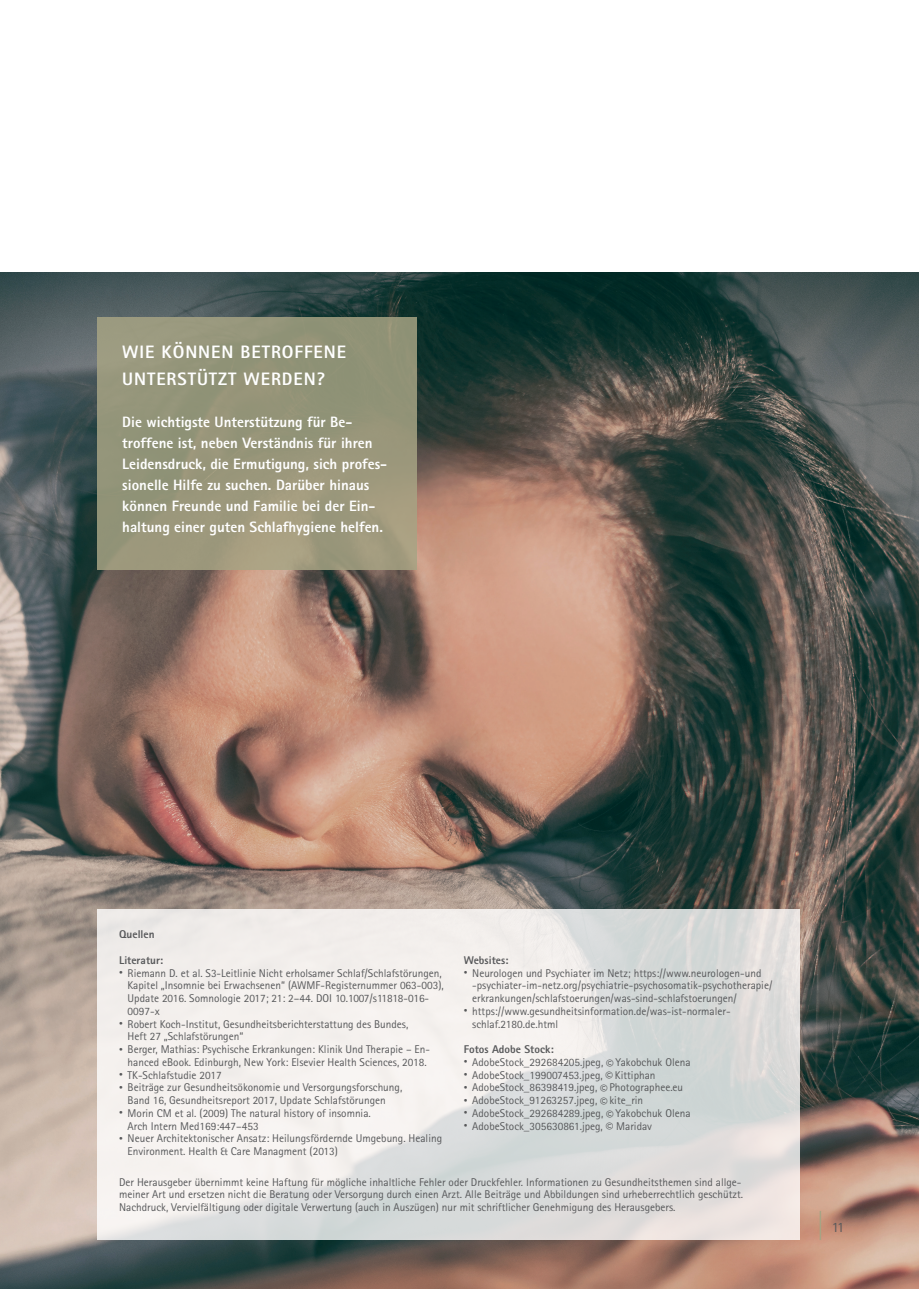
<style>
.page{position:relative;width:919px;height:1289px;background:#fff}
.page>*{position:absolute;margin:0;border:0;box-sizing:border-box;transform-origin:0 0}
.t1{font:800 18px/27px "Rotis Sans Serif";letter-spacing:.05em;color:#fff}
.t2{font:800 15px/21px "Rotis Sans Serif";color:#fff}
.t3{font:14.25px "Rotis Sans Serif";color:#57585a}
.t4{font:11.25px/12.8px "Rotis Sans Serif";color:#57585a}
.t5{font:800 11.25px "Rotis Sans Serif";color:#57585a}
.s1{font-size:7.5px}
.s2{font-size:15px}
</style>
<div class="page">
<img style="left:0;top:272px;width:918px;height:1016px">
<div style="left:98px;top:317px;width:319px;height:252px;background:linear-gradient(to bottom,#909378,#9f9a7d)"></div>
<hr style="left:819px;top:1210px;width:2px;height:29px;background:#a7a484">
<svg style="left:98px;top:908px;width:701px;height:331px;fill:#efebe9"></svg>
<h1 class="t1" style="left:122px;top:338px;width:225px">Wie können Betroffene unterstützt werden?</h1>
<p class="t2" style="left:122px;top:411px;width:266px">Die wichtigste Unterstützung für Be&shy;troffene ist, neben Verständnis für ihren Leidensdruck, die Ermutigung, sich profes&shy;sionelle Hilfe zu suchen. Darüber hinaus können Freunde und Familie bei der Ein&shy;haltung einer guten Schlafhygiene helfen.</p>
<p class="t5" style="left:119px;top:927px;width:37px">Quellen</p>
<p class="t5" style="left:119px;top:952px;width:46px">Literatur:</p>
<p class="t4" style="left:128px;top:966px;width:317px;text-indent:-9px"><span class="s1">•</span> Riemann D. et al. S3-Leitlinie Nicht erholsamer Schlaf/Schlafstörungen, Kapitel „Insomnie bei Erwachsenen“ (AWMF-Registernummer 063-003), Update 2016. Somnologie 2017; 21: 2–44. DOI 10.1007/s11818-016- 0097-x</p>
<p class="t4" style="left:128px;top:1017px;width:282px;text-indent:-9px"><span class="s1">•</span> Robert Koch-Institut, Gesundheitsberichterstattung des Bundes,<br>Heft 27 „Schlafstörungen“</p>
<p class="t4" style="left:119px;top:1042px;width:312px;text-align:center"><span class="s1">•</span> Berger, Mathias: Psychische Erkrankungen: Klinik Und Therapie – En&shy;hanced eBook. Edinburgh, New York: Elsevier Health Sciences, 2018.</p>
<p class="t4" style="left:119px;top:1068px;width:104px"><span class="s1">•</span> TK-Schlafstudie 2017</p>
<p class="t4" style="left:128px;top:1081px;width:276px;text-indent:-9px"><span class="s1">•</span> Beiträge zur Gesundheitsökonomie und Versorgungsforschung,<br>Band 16, Gesundheitsreport 2017, Update Schlafstörungen</p>
<p class="t4" style="left:128px;top:1106px;width:245px;text-indent:-9px"><span class="s1">•</span> Morin CM et al. (2009) The natural history of insomnia.<br>Arch Intern Med169:447–453</p>
<p class="t4" style="left:128px;top:1132px;width:316px;text-indent:-9px"><span class="s1">•</span> Neuer Architektonischer Ansatz: Heilungsfördernde Umgebung. Healing<br>Environment. Health &amp; Care Managment (2013)</p>
<p class="t5" style="left:463px;top:952px;width:46px">Websites:</p>
<p class="t4" style="left:472px;top:966px;width:301px;text-indent:-9px"><span class="s1">•</span> Neurologen und Psychiater im Netz; https://www.neurologen-und -psychiater-im-netz.org/psychiatrie-psychosomatik-psychotherapie/ erkrankungen/schlafstoerungen/was-sind-schlafstoerungen/</p>
<p class="t4" style="left:472px;top:1004px;width:260px;text-indent:-9px"><span class="s1">•</span> https://www.gesundheitsinformation.de/was-ist-normaler&shy;schlaf.2180.de.html</p>
<p class="t5" style="left:463px;top:1042px;width:91px">Fotos Adobe Stock:</p>
<p class="t4" style="left:463px;top:1055px;width:228px"><span class="s1">•</span> AdobeStock_292684205.jpeg, <span class="s2">©</span> Yakobchuk Olena</p>
<p class="t4" style="left:463px;top:1068px;width:193px"><span class="s1">•</span> AdobeStock_199007453.jpeg, <span class="s2">©</span> Kittiphan</p>
<p class="t4" style="left:463px;top:1081px;width:221px"><span class="s1">•</span> AdobeStock_86398419.jpeg, <span class="s2">©</span> Photographee.eu</p>
<p class="t4" style="left:463px;top:1093px;width:181px"><span class="s1">•</span> AdobeStock_91263257.jpeg, <span class="s2">©</span> kite_rin</p>
<p class="t4" style="left:463px;top:1106px;width:228px"><span class="s1">•</span> AdobeStock_292684289.jpeg, <span class="s2">©</span> Yakobchuk Olena</p>
<p class="t4" style="left:463px;top:1119px;width:190px"><span class="s1">•</span> AdobeStock_305630861.jpeg, <span class="s2">©</span> Maridav</p>
<p class="t4" style="left:119px;top:1175px;width:625px">Der Herausgeber übernimmt keine Haftung für mögliche inhaltliche Fehler oder Druckfehler. Informationen zu Gesundheitsthemen sind allge&shy;meiner Art und ersetzen nicht die Beratung oder Versorgung durch einen Arzt. Alle Beiträge und Abbildungen sind urheberrechtlich geschützt.<br>Nachdruck, Vervielfältigung oder digitale Verwertung (auch in Auszügen) nur mit schriftlicher Genehmigung des Herausgebers.</p>
<p class="t3" style="left:831px;top:1218px;width:14px">11</p>
</div>
